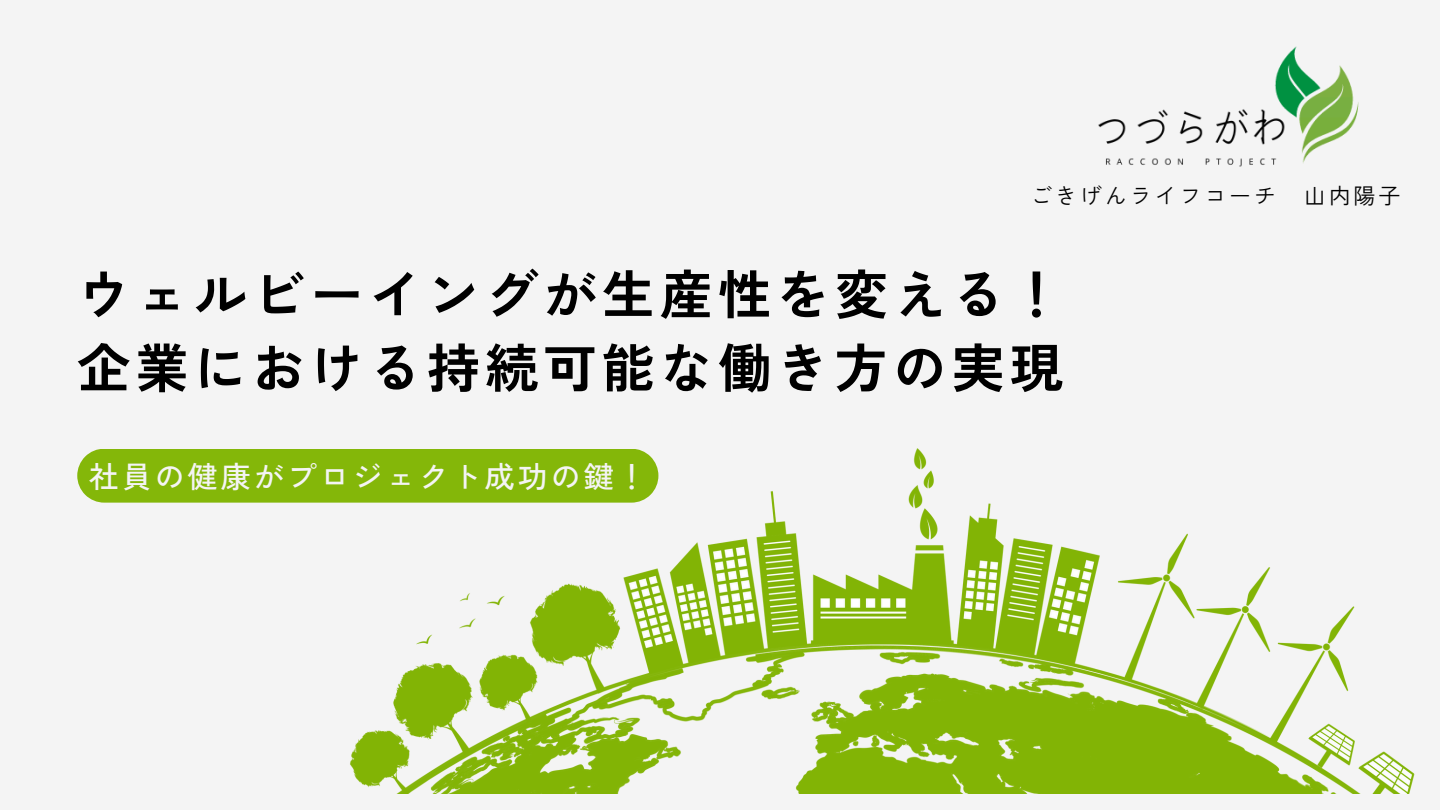
<style>
.page{position:relative;width:1440px;height:810px;background:#f4f4f4}
.page>*{position:absolute;margin:0;border:0;box-sizing:border-box;transform-origin:0 0}
.t1{font:700 53px "Zen Kaku Gothic New";letter-spacing:.1em;color:#000}
.t2{font:500 30px "Zen Kaku Gothic New";letter-spacing:.1em;color:#f4f4f4}
.t3{font:22px "Zen Kaku Gothic New";letter-spacing:.13em;color:#000}
</style>
<div class="page">
<img style="left:350px;top:449px;width:1065px;height:345px">
<div style="left:77px;top:449px;width:581px;height:54px;background:#84b709"></div>
<img style="left:1098px;top:46px;width:261px;height:121px">
<p class="t3" style="left:1030px;top:179px;width:247px">ごきげんライフコーチ</p>
<p class="t3" style="left:1304px;top:179px;width:98px">山内陽子</p>
<h1 class="t1" style="left:77px;top:253px;width:987px">ウェルビーイングが生産性を変える！</h1>
<p class="t1" style="left:77px;top:326px;width:987px">企業における持続可能な働き方の実現</p>
<p class="t2" style="left:89px;top:454px;width:559px">社員の健康がプロジェクト成功の鍵！</p>
</div>
